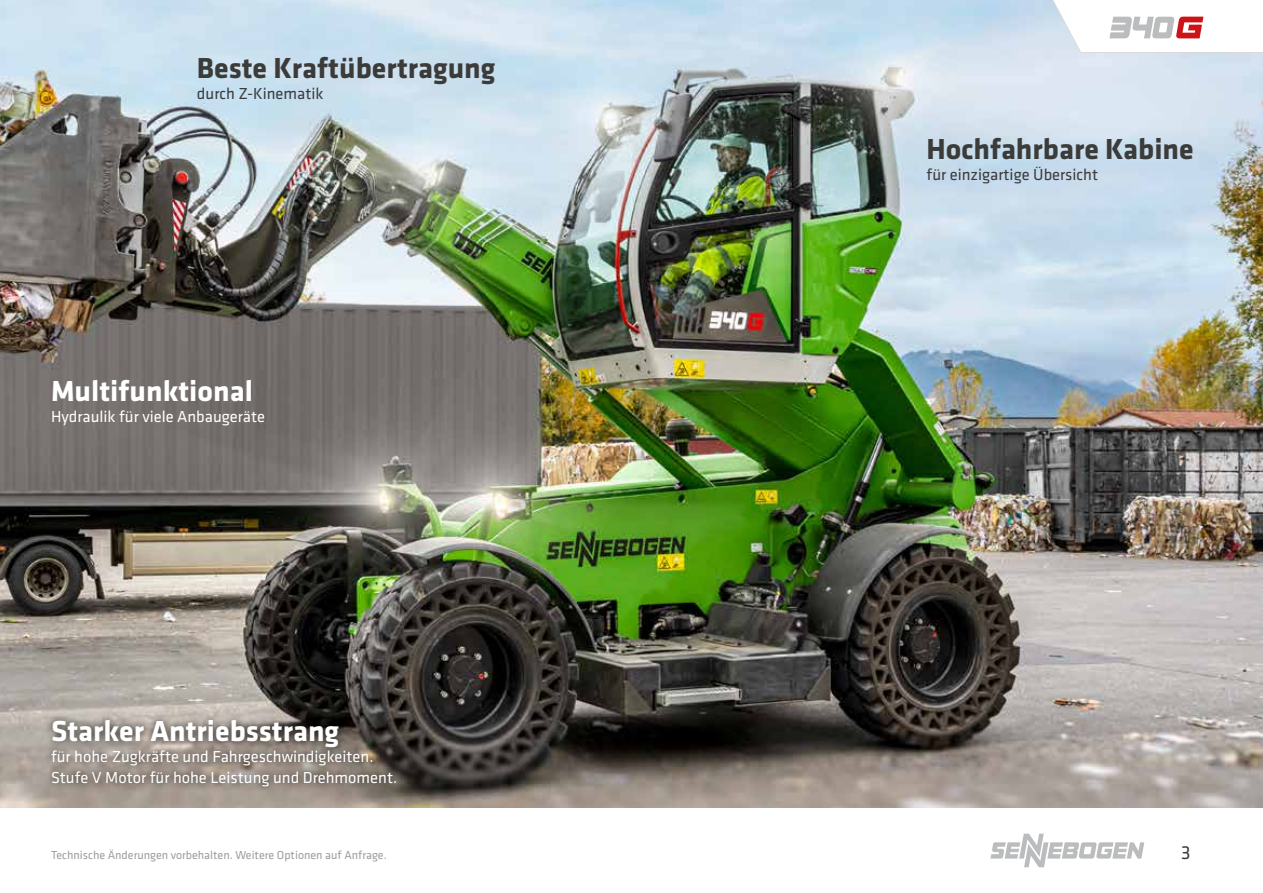
<style>
.page{position:relative;width:1263px;height:893px;background:#fff}
.page>*{position:absolute;margin:0;border:0;box-sizing:border-box;transform-origin:0 0}
.t1{font:700 30px "Klavika Basic";color:#3b3b3a}
.t2{font:700 30px "Klavika Basic";color:#fff}
.t3{font:19.5px "Klavika Basic";color:#3b3b3a}
.t4{font:16.5px/21px "Klavika Basic";color:#fff}
.t5{font:16.5px "Klavika Basic";color:#3b3b3a}
.t6{font:12px "Klavika Basic";color:#9c9d9d}
</style>
<div class="page">
<svg style="left:990px;top:834px;width:154px;height:33px"></svg>
<img style="left:0;top:0;width:1263px;height:808px">
<div style="left:44px;top:713px;width:359px;height:81px;background:#000;opacity:.75"></div>
<svg style="left:1044px;top:0;width:219px;height:54px"></svg>
<h1 class="t1" style="left:197px;top:46px;width:300px">Beste Kraftübertragung</h1>
<p class="t5" style="left:197px;top:83px;width:128px">durch Z-Kinematik</p>
<h1 class="t2" style="left:51px;top:369px;width:203px">Multifunktional</h1>
<p class="t4" style="left:51px;top:405px;width:216px">Hydraulik für viele Anbaugeräte</p>
<h1 class="t2" style="left:51px;top:710px;width:290px">Starker Antriebsstrang</h1>
<p class="t4" style="left:51px;top:746px;width:348px">für hohe Zugkräfte und Fahrgeschwindigkeiten.<br>Stufe V Motor für hohe Leistung und Drehmoment.</p>
<h1 class="t1" style="left:926px;top:127px;width:269px">Hochfahrbare Kabine</h1>
<p class="t5" style="left:926px;top:164px;width:173px">für einzigartige Übersicht</p>
<p class="t6" style="left:51px;top:847px;width:337px">Technische Änderungen vorbehalten. Weitere Optionen auf Anfrage.</p>
<p class="t3" style="left:1181px;top:839px;width:11px">3</p>
</div>
